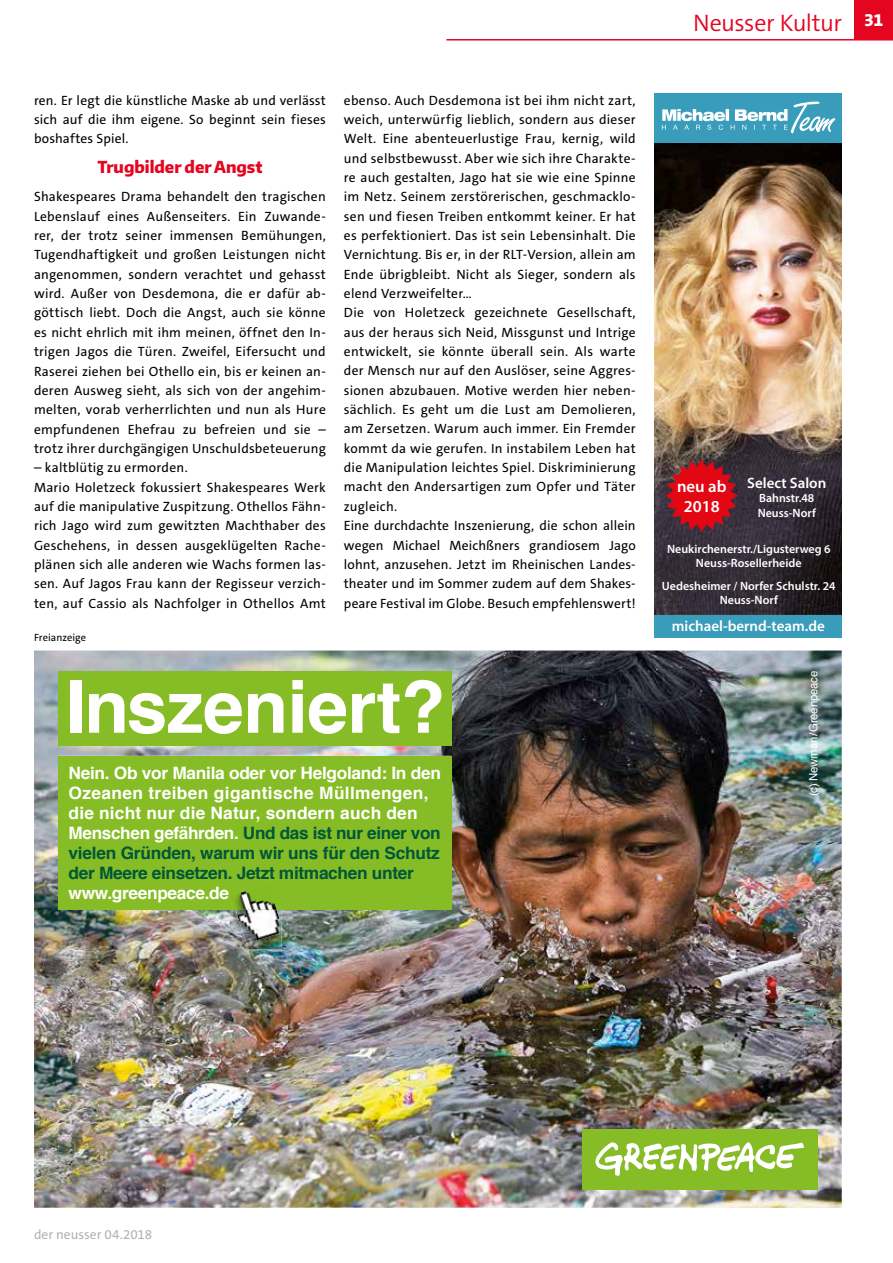
<style>
.page{position:relative;width:893px;height:1263px;background:#fff}
.page>*{position:absolute;margin:0;border:0;box-sizing:border-box;transform-origin:0 0}
.t1{font:700 72.75px "Helvetica";letter-spacing:-.01em;color:#fff}
.t2{font:300 24px "The Sans C5";letter-spacing:-.025em;color:#e40521}
.t3{font:800 18px "The Sans C5";color:#fff}
.t4{font:700 17.1px/20px "Helvetica";letter-spacing:-.02em;color:#fff}
.t5{font:600 16.8px/20.1px "Myriad Pro";color:#fff;text-align:center}
.t6{font:800 16.5px "Encode Sans Narrow";color:#e40521}
.t7{font:600 15px "Myriad Pro";color:#fff}
.t8{font:13.5px/19.4px "The Sans C5";letter-spacing:.015em;color:#000;text-align:justify}
.t9{font:13.5px "The Sans C5";color:#b3b2b2}
.t10{font:600 12px/14.4px "Myriad Pro";color:#fff;text-align:center}
.t11{font:11.55px "Helvetica";letter-spacing:-.02em;color:#fff}
.t12{font:10.5px "The Sans C5";color:#000}
.s1{color:#00573a}
</style>
<div class="page">
<hr style="left:446px;top:39px;width:447px;height:2px;background:#e40521">
<div style="left:855px;top:0;width:38px;height:40px;background:#e40521"></div>
<div style="left:655px;top:94px;width:187px;height:544px;background:#399cba"></div>
<svg style="left:662px;top:102px;width:173px;height:31px"></svg>
<img style="left:655px;top:143px;width:187px;height:472px">
<svg style="left:665px;top:459px;width:73px;height:73px;background:#a41823"></svg>
<img style="left:34px;top:650px;width:808px;height:558px">
<div style="left:582px;top:1129px;width:235px;height:60px;background:#86bc25"></div>
<svg style="left:595px;top:1142px;width:209px;height:34px"></svg>
<div style="left:58px;top:671px;width:394px;height:74px;background:#86bc25"></div>
<div style="left:58px;top:756px;width:394px;height:153px;background:#86bc25"></div>
<img style="left:230px;top:908px;width:51px;height:41px">
<svg style="left:281px;top:924px;width:3px;height:9px"></svg>
<img style="left:235px;top:909px;width:46px;height:35px">
<img style="left:231px;top:891px;width:45px;height:18px">
<p class="t8" style="left:34px;top:90px;width:293px">ren. Er legt die künstliche Maske ab und verlässt sich auf die ihm eigene. So beginnt sein fieses boshaftes Spiel.</p>
<p class="t6" style="left:97px;top:156px;width:167px">Trugbilder der Angst</p>
<p class="t8" style="left:34px;top:187px;width:293px">Shakespeares Drama behandelt den tragischen Lebenslauf eines Außenseiters. Ein Zuwande&shy;rer, der trotz seiner immensen Bemühungen, Tugendhaftigkeit und großen Leistungen nicht angenommen, sondern verachtet und gehasst wird. Außer von Desdemona, die er dafür ab&shy;göttisch liebt. Doch die Angst, auch sie könne es nicht ehrlich mit ihm meinen, öffnet den In&shy;trigen Jagos die Türen. Zweifel, Eifersucht und Raserei ziehen bei Othello ein, bis er keinen an&shy;deren Ausweg sieht, als sich von der angehim&shy;melten, vorab verherrlichten und nun als Hure empfundenen Ehefrau zu befreien und sie – trotz ihrer durchgängigen Unschuldsbeteuerung</p>
<p class="t8" style="left:34px;top:458px;width:293px;text-align:left">– kaltblütig zu ermorden.<br>Mario Holetzeck fokussiert Shakespeares Werk auf die manipulative Zuspitzung. Othellos Fähn&shy;rich Jago wird zum gewitzten Machthaber des Geschehens, in dessen ausgeklügelten Rache&shy;plänen sich alle anderen wie Wachs formen las&shy;sen. Auf Jagos Frau kann der Regisseur verzich&shy;ten, auf Cassio als Nachfolger in Othellos Amt</p>
<p class="t12" style="left:34px;top:630px;width:54px">Freianzeige</p>
<p class="t8" style="left:344px;top:90px;width:293px;text-align:left">ebenso. Auch Desdemona ist bei ihm nicht zart, weich, unterwürfig lieblich, sondern aus dieser Welt. Eine abenteuerlustige Frau, kernig, wild und selbstbewusst. Aber wie sich ihre Charakte&shy;re auch gestalten, Jago hat sie wie eine Spinne im Netz. Seinem zerstörerischen, geschmacklo&shy;sen und fiesen Treiben entkommt keiner. Er hat es perfektioniert. Das ist sein Lebensinhalt. Die Vernichtung. Bis er, in der RLT-Version, allein am Ende übrigbleibt. Nicht als Sieger, sondern als elend Verzweifelter…<br>Die von Holetzeck gezeichnete Gesellschaft, aus der heraus sich Neid, Missgunst und Intrige entwickelt, sie könnte überall sein. Als warte der Mensch nur auf den Auslöser, seine Aggres&shy;sionen abzubauen. Motive werden hier neben&shy;sächlich. Es geht um die Lust am Demolieren, am Zersetzen. Warum auch immer. Ein Fremder kommt da wie gerufen. In instabilem Leben hat die Manipulation leichtes Spiel. Diskriminierung macht den Andersartigen zum Opfer und Täter zugleich.<br>Eine durchdachte Inszenierung, die schon allein wegen Michael Meichßners grandiosem Jago lohnt, anzusehen. Jetzt im Rheinischen Landes&shy;theater und im Sommer zudem auf dem Shakes&shy;peare Festival im Globe. Besuch empfehlenswert!</p>
<h1 class="t1" style="left:65px;top:648px;width:382px">Inszeniert?</h1>
<p class="t4" style="left:69px;top:763px;width:374px">Nein. Ob vor Manila oder vor Helgoland: In den Ozeanen treiben gigantische Müllmengen, die nicht nur die Natur, sondern auch den Menschen gefährden. <span class="s1">Und das ist nur einer von vielen Gründen, warum wir uns für den Schutz der Meere einsetzen. Jetzt mitmachen unter</span></p>
<p class="t4" style="left:69px;top:883px;width:162px">www.greenpeace.de</p>
<h2 class="t2" style="left:693px;top:8px;width:150px">Neusser Kultur</h2>
<h3 class="t3" style="left:864px;top:8px;width:21px">31</h3>
<p class="t5" style="left:677px;top:476px;width:51px">neu ab<br>2018</p>
<p class="t7" style="left:747px;top:473px;width:80px">Select Salon</p>
<p class="t10" style="left:758px;top:491px;width:60px;text-align:left">Bahnstr.48<br>Neuss-Norf</p>
<p class="t10" style="left:667px;top:541px;width:165px">Neukirchenerstr./Ligusterweg 6<br>Neuss-Rosellerheide</p>
<p class="t10" style="left:662px;top:578px;width:175px">Uedesheimer / Norfer Schulstr. 24<br>Neuss-Norf</p>
<p class="t7" style="left:672px;top:616px;width:154px">michael-bernd-team.de</p>
<p class="t11" style="left:804px;top:796px;width:127px;rotate:-90deg">(c) Newman / Greenpeace</p>
<p class="t9" style="left:34px;top:1226px;width:120px">der neusser 04.2018</p>
</div>
